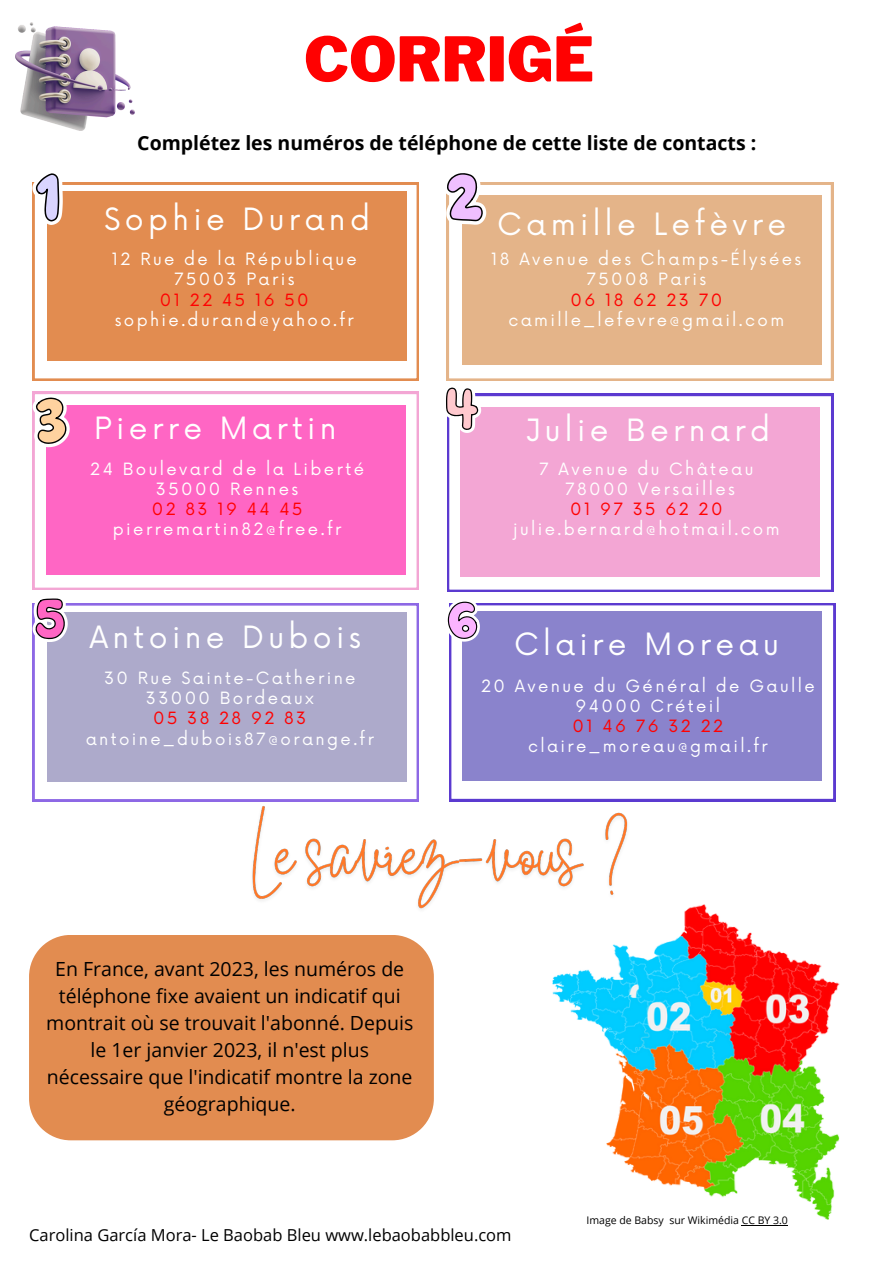
<style>
.page{position:relative;width:894px;height:1264px;background:#fff}
.page>*{position:absolute;margin:0;border:0;box-sizing:border-box;transform-origin:0 0}
.t1{font:900 60.9px "Libre Franklin";color:#ff0101}
.t2{font:30px "Now";letter-spacing:.145em;color:#fff}
.t3{font:19.5px/27px "Open Sans";color:#000;text-align:center}
.t4{font:700 19.5px "Open Sans";color:#000}
.t5{font:16.5px/20.2px "Now";letter-spacing:.145em;color:#fff;text-align:center}
.t6{font:16.5px "Open Sans";color:#000}
.t7{font:10.5px "Open Sans";color:#000}
.s1{color:#ff0101}
</style>
<div class="page">
<svg style="left:447px;top:394px;width:386px;height:198px"></svg>
<svg style="left:33px;top:392px;width:385px;height:198px"></svg>
<svg style="left:449px;top:603px;width:386px;height:198px"></svg>
<svg style="left:33px;top:603px;width:385px;height:198px"></svg>
<svg style="left:446px;top:183px;width:386px;height:197px"></svg>
<svg style="left:33px;top:183px;width:385px;height:197px"></svg>
<div style="left:48px;top:192px;width:358px;height:169px;background:#e28c50"></div>
<div style="left:462px;top:195px;width:359px;height:169px;background:#e4b489"></div>
<div style="left:46px;top:405px;width:359px;height:169px;background:#ff66c4"></div>
<div style="left:460px;top:407px;width:359px;height:169px;background:#f3a6d4"></div>
<div style="left:48px;top:612px;width:358px;height:169px;background:#adaacb"></div>
<div style="left:462px;top:611px;width:359px;height:170px;background:#8a83cc"></div>
<img style="left:16px;top:23px;width:119px;height:108px">
<svg style="left:32px;top:173px;width:31px;height:52px"></svg>
<svg style="left:446px;top:173px;width:40px;height:52px"></svg>
<svg style="left:33px;top:394px;width:37px;height:53px"></svg>
<svg style="left:446px;top:387px;width:35px;height:46px"></svg>
<svg style="left:33px;top:598px;width:34px;height:43px"></svg>
<svg style="left:447px;top:601px;width:33px;height:40px"></svg>
<img style="left:247px;top:792px;width:387px;height:118px">
<div style="left:29px;top:935px;width:404px;height:205px;background:#e28c50"></div>
<img style="left:552px;top:904px;width:172px;height:99px">
<hr style="left:741px;top:1224px;width:46px;height:1px;background:#000">
<img style="left:570px;top:922px;width:269px;height:297px">
<h3 class="t1" style="left:304px;top:23px;width:291px">CORRIGÉ</h3>
<h6 class="t4" style="left:137px;top:129px;width:620px">Complétez les numéros de téléphone de cette liste de contacts :</h6>
<h1 class="t2" style="left:104px;top:202px;width:267px">Sophie Durand</h1>
<h4 class="t5" style="left:112px;top:250px;width:246px">12 Rue de la République<br>75003 Paris<br><span class="s1">01 22 45 16 50 </span>sophie.durand@yahoo.fr</h4>
<p class="t2" style="left:94px;top:411px;width:244px">Pierre Martin</p>
<p class="t5" style="left:90px;top:459px;width:275px">24 Boulevard de la Liberté<br>35000 Rennes<br><span class="s1">02 83 19 44 45 </span>pierremartin82@free.fr</p>
<h3 class="t2" style="left:89px;top:620px;width:273px">Antoine Dubois</h3>
<h6 class="t5" style="left:86px;top:668px;width:290px">30 Rue Sainte-Catherine<br>33000 Bordeaux<br><span class="s1">05 38 28 92 83 </span>antoine_dubois87@orange.fr</h6>
<h3 class="t2" style="left:497px;top:208px;width:290px">Camille Lefèvre</h3>
<h6 class="t5" style="left:491px;top:250px;width:311px">18 Avenue des Champs-Élysées<br>75008 Paris<br><span class="s1">06 18 62 23 70 </span>camille_lefevre@gmail.com</h6>
<p class="t2" style="left:525px;top:413px;width:246px">Julie Bernard</p>
<h3 class="t5" style="left:513px;top:459px;width:268px">7 Avenue du Château<br>78000 Versailles<br><span class="s1">01 97 35 62 20 </span>julie.bernard@hotmail.com</h3>
<h6 class="t2" style="left:514px;top:628px;width:266px">Claire Moreau</h6>
<p class="t5" style="left:481px;top:676px;width:335px">20 Avenue du Général de Gaulle<br>94000 Créteil<br><span class="s1">01 46 76 32 22 </span>claire_moreau@gmail.fr</p>
<h3 class="t3" style="left:46px;top:955px;width:368px">En France, avant 2023, les numéros de téléphone fixe avaient un indicatif qui montrait où se trouvait l'abonné. Depuis le 1er janvier 2023, il n'est plus nécessaire que l'indicatif montre la zone géographique.</h3>
<p class="t6" style="left:29px;top:1223px;width:484px">Carolina García Mora- Le Baobab Bleu www.lebaobabbleu.com</p>
<p class="t7" style="left:586px;top:1212px;width:203px">Image de Babsy sur Wikimédia CC BY 3.0</p>
</div>
